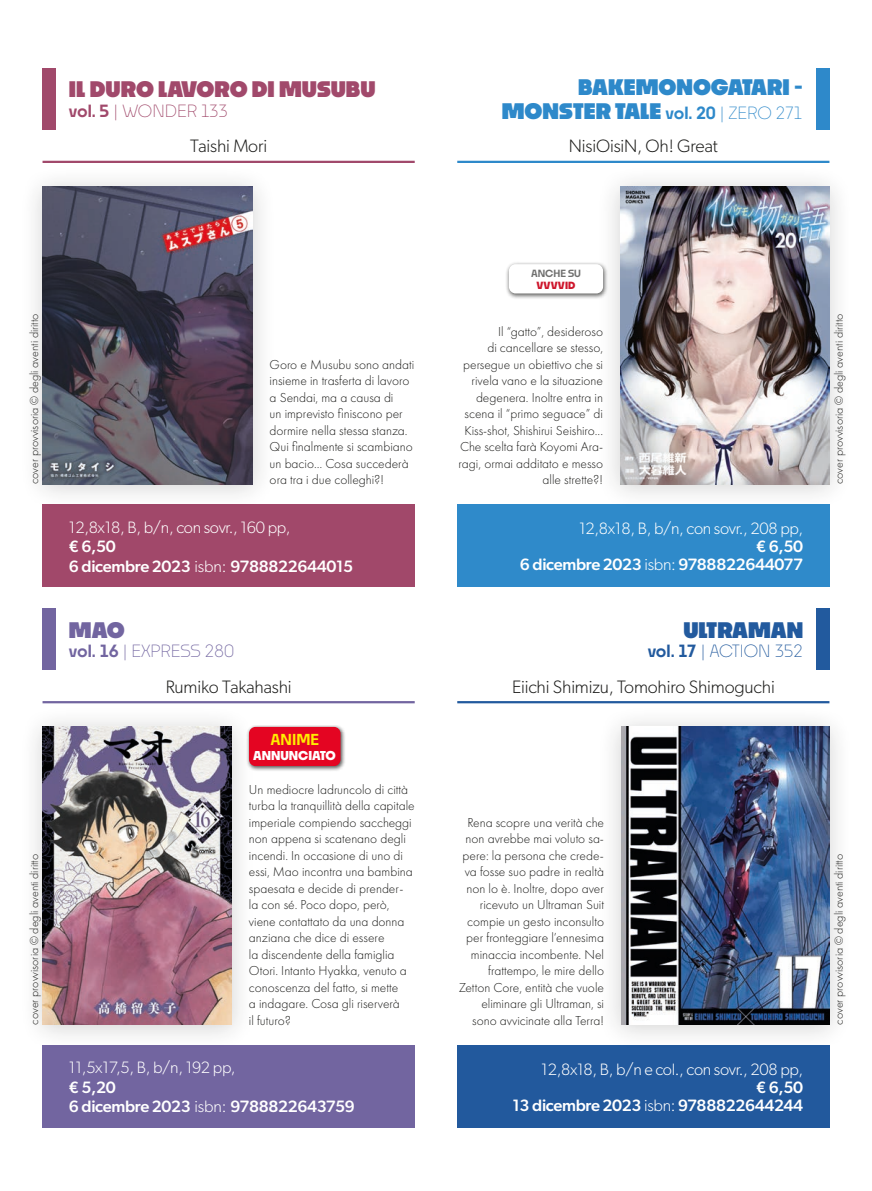
<style>
.page{position:relative;width:872px;height:1191px;background:#fff}
.page>*{position:absolute;margin:0;border:0;box-sizing:border-box;transform-origin:0 0}
.t1{font:900 21px/24px "Noka";color:#2e89ca;text-align:right}
.t2{font:900 21px "Noka";color:#a1496b}
.t3{font:900 21px "Noka";color:#225a9e}
.t4{font:900 21px "Noka";color:#7265a0}
.t5{font:300 18px "Gibson";letter-spacing:-.01em;color:#1d1d1b}
.t6{font:500 16.5px "Gibson";letter-spacing:-.02em;color:#fff}
.t7{font:300 16.5px/19.5px "Gibson";letter-spacing:-.02em;color:#fff}
.t8{font:300 16.5px "Noka";color:#7265a0}
.t9{font:300 16.5px "Noka";letter-spacing:-.03em;color:#225a9e}
.t10{font:300 16.5px "Noka";color:#a1496b}
.t11{font:600 14.85px "Noka";color:#ffed00}
.t12{font:300 13.5px/16.5px "Futura PT";color:#1d1d1b;text-align:right}
.t13{font:300 12px "Futura PT";color:#1d1d1b}
.t14{font:700 12px "Noka";color:#fff}
.t15{font:600 9.75px "Noka";color:#70706f}
.t16{font:700 9.75px "Noka";letter-spacing:.01em;color:#ce162c}
.s1{font-weight:600}
.s2{font-weight:600;font-size:16.5px}
.s3{font-weight:300;font-size:16.5px}
.s4{font-weight:300}
.s5{font-weight:500}
</style>
<div class="page">
<div style="left:816px;top:608px;width:13px;height:61px;background:#225a9e"></div>
<div style="left:43px;top:608px;width:13px;height:61px;background:#7265a0"></div>
<hr style="left:457px;top:701px;width:372px;height:2px;background:#225a9e">
<hr style="left:43px;top:701px;width:372px;height:2px;background:#7265a0">
<div style="left:816px;top:68px;width:13px;height:61px;background:#2e89ca"></div>
<div style="left:43px;top:68px;width:13px;height:61px;background:#a1496b"></div>
<hr style="left:457px;top:161px;width:372px;height:2px;background:#2e89ca">
<hr style="left:43px;top:161px;width:372px;height:2px;background:#a1496b">
<div style="left:43px;top:1045px;width:371px;height:82px;background:#7265a0"></div>
<div style="left:457px;top:1045px;width:372px;height:82px;background:#22599d"></div>
<div style="left:43px;top:504px;width:371px;height:83px;background:#a1486a"></div>
<div style="left:457px;top:504px;width:372px;height:83px;background:#2f8aca"></div>
<div style="left:597px;top:705px;width:256px;height:345px;background:#1d1d1b;opacity:.2"></div>
<img style="left:621px;top:727px;width:208px;height:297px">
<div style="left:19px;top:705px;width:237px;height:345px;background:#1d1d1b;opacity:.2"></div>
<img style="left:43px;top:727px;width:189px;height:297px">
<div style="left:596px;top:165px;width:257px;height:345px;background:#1d1d1b;opacity:.2"></div>
<img style="left:620px;top:187px;width:209px;height:297px">
<div style="left:19px;top:165px;width:257px;height:345px;background:#1d1d1b;opacity:.2"></div>
<img style="left:43px;top:187px;width:210px;height:297px">
<div style="left:505px;top:261px;width:103px;height:39px;background:#1d1d1b;opacity:.75"></div>
<div style="left:509px;top:264px;width:94px;height:29px;background:#fff;border-radius:7px"></div>
<div style="left:246px;top:724px;width:99px;height:47px;background:#1d1d1b;opacity:.75"></div>
<div style="left:249px;top:727px;width:91px;height:39px;background:#e40522;border-radius:7px"></div>
<p class="t2" style="left:69px;top:76px;width:308px">IL DURO LAVORO DI MUSUBU</p>
<p class="t10" style="left:69px;top:100px;width:161px"><span class="s1">vol. 5</span> | WONDER 133</p>
<p class="t1" style="left:502px;top:75px;width:303px">BAKEMONOGATARI -<br>MONSTER TALE <span class="s2">vol. 20</span> <span class="s3">| ZERO 271</span></p>
<p class="t5" style="left:190px;top:135px;width:78px">Taishi Mori</p>
<p class="t5" style="left:569px;top:135px;width:150px">NisiOisiN, Oh! Great</p>
<p class="t15" style="left:531px;top:267px;width:51px">ANCHE SU</p>
<p class="t16" style="left:536px;top:279px;width:40px">VVVVID</p>
<p class="t13" style="left:27px;top:484px;width:172px;rotate:-90deg">cover provvisoria © degli aventi diritto</p>
<p class="t13" style="left:832px;top:484px;width:172px;rotate:-90deg">cover provvisoria © degli aventi diritto</p>
<p class="t12" style="left:458px;top:323px;width:146px">Il “gatto”, desideroso<br>di cancellare se stesso, persegue un obiettivo che si rivela vano e la situazione degenera. Inoltre entra in scena il “primo seguace” di<br>Kiss-shot, Shishirui Seishiro...<br>Che scelta farà Koyomi Ara&shy;ragi, ormai additato e messo alle strette?!</p>
<p class="t12" style="left:270px;top:356px;width:146px;text-align:left">Goro e Musubu sono andati insieme in trasferta di lavoro a Sendai, ma a causa di<br>un imprevisto finiscono per dormire nella stessa stanza.<br>Qui finalmente si scambiano un bacio… Cosa succederà ora tra i due colleghi?!</p>
<p class="t7" style="left:69px;top:517px;width:223px">12,8x18, B, b/n, con sovr., 160 pp,</p>
<p class="t6" style="left:69px;top:537px;width:48px">€ 6,50</p>
<p class="t6" style="left:69px;top:556px;width:286px">6 dicembre 2023 <span class="s4">isbn:</span> 9788822644015</p>
<p class="t4" style="left:69px;top:616px;width:57px">MAO</p>
<p class="t8" style="left:69px;top:640px;width:167px"><span class="s1">vol. 16</span> | EXPRESS 280</p>
<p class="t7" style="left:579px;top:518px;width:225px">12,8x18, B, b/n, con sovr., 208 pp,</p>
<p class="t6" style="left:756px;top:537px;width:48px">€ 6,50</p>
<p class="t6" style="left:520px;top:555px;width:285px">6 dicembre 2023 <span class="s4">isbn:</span> 9788822644077</p>
<p class="t3" style="left:683px;top:616px;width:121px">ULTRAMAN</p>
<p class="t9" style="left:647px;top:640px;width:157px"><span class="s1">vol. 17</span> | ACTION 352</p>
<p class="t5" style="left:166px;top:675px;width:127px">Rumiko Takahashi</p>
<p class="t5" style="left:512px;top:675px;width:264px">Eiichi Shimizu, Tomohiro Shimoguchi</p>
<p class="t11" style="left:270px;top:729px;width:50px">ANIME</p>
<p class="t14" style="left:253px;top:748px;width:84px">ANNUNCIATO</p>
<p class="t12" style="left:249px;top:781px;width:167px;text-align:left">Un mediocre ladruncolo di città turba la tranquillità della capitale imperiale compiendo saccheggi non appena si scatenano degli incendi. In occasione di uno di essi, Mao incontra una bambina spaesata e decide di prender&shy;la con sé. Poco dopo, però, viene contattato da una donna anziana che dice di essere<br>la discendente della famiglia<br>Otori. Intanto Hyakka, venuto a conoscenza del fatto, si mette<br>a indagare. Cosa gli riserverà<br>il futuro?</p>
<p class="t12" style="left:459px;top:814px;width:147px">Rena scopre una verità che non avrebbe mai voluto sa&shy;pere: la persona che crede&shy;va fosse suo padre in realtà non lo è. Inoltre, dopo aver ricevuto un Ultraman Suit compie un gesto inconsulto per fronteggiare l’ennesima minaccia incombente. Nel frattempo, le mire dello<br>Zetton Core, entità che vuole eliminare gli Ultraman, si sono avvicinate alla Terra!</p>
<p class="t13" style="left:27px;top:1024px;width:172px;rotate:-90deg">cover provvisoria © degli aventi diritto</p>
<p class="t13" style="left:832px;top:1024px;width:172px;rotate:-90deg">cover provvisoria © degli aventi diritto</p>
<p class="t7" style="left:69px;top:1057px;width:168px">11,5x17,5, B, b/n, 192 pp, <span class="s5">€ 5,20</span></p>
<p class="t6" style="left:69px;top:1096px;width:287px">6 dicembre 2023 <span class="s4">isbn:</span> 9788822643759</p>
<p class="t7" style="left:541px;top:1059px;width:263px">12,8x18, B, b/n e col., con sovr., 208 pp,</p>
<p class="t6" style="left:756px;top:1077px;width:48px">€ 6,50</p>
<p class="t6" style="left:512px;top:1095px;width:292px">13 dicembre 2023 <span class="s4">isbn:</span> 9788822644244</p>
</div>
